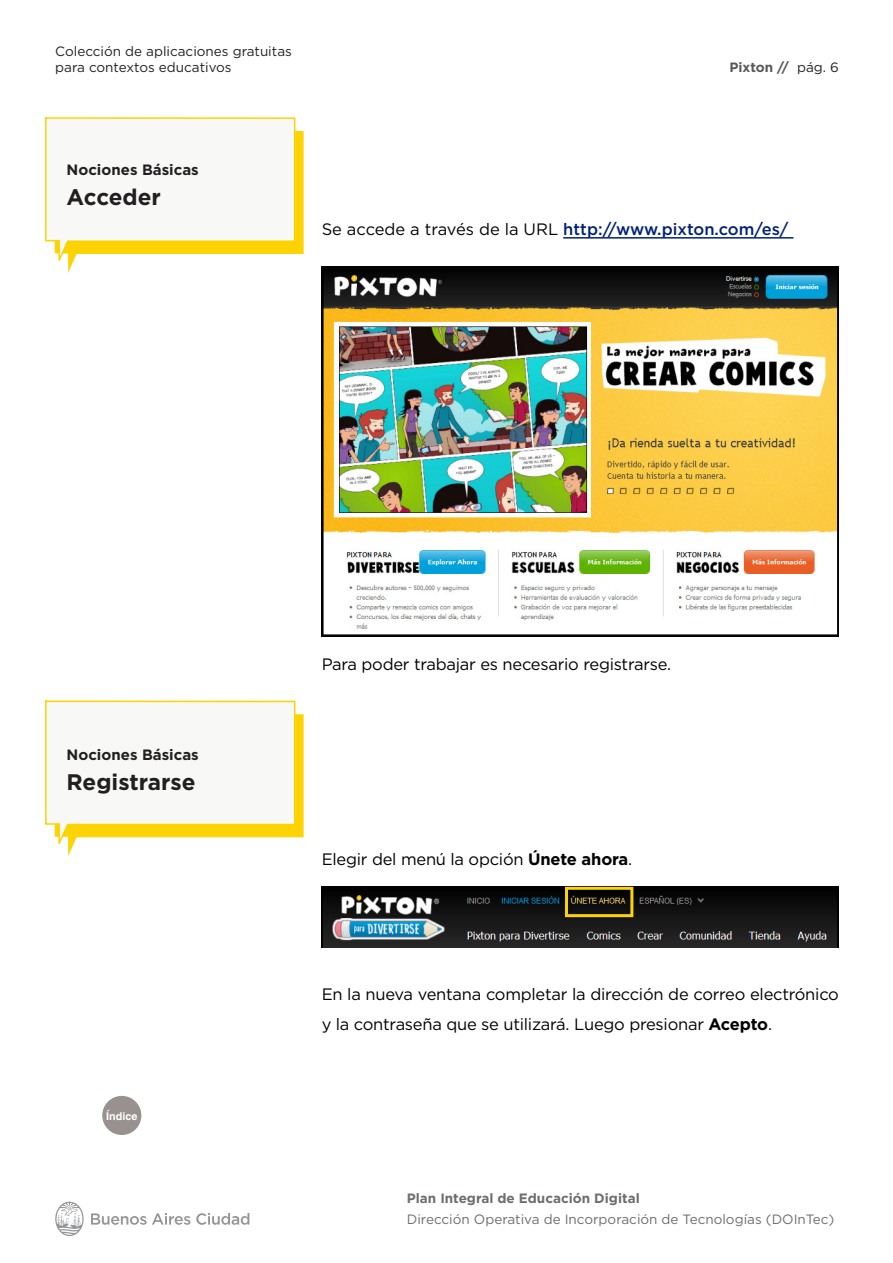
<style>
.page{position:relative;width:893px;height:1263px;background:#fff}
.page>*{position:absolute;margin:0;border:0;box-sizing:border-box;transform-origin:0 0}
.t1{font:700 22.5px "Gotham";color:#231f20}
.t2{font:16.5px/30px "Gotham";letter-spacing:-.015em;color:#000}
.t3{font:500 16.5px "Gotham";color:#002179}
.t4{font:700 15px "Gotham";color:#231f20}
.t5{font:13.5px/16.2px "Gotham";color:#231f20}
.t6{font:13.5px "Gotham";color:#6c6d70}
.t7{font:700 13.5px "Gotham";color:#6c6d70}
.t8{font:700 13.5px "Gotham";color:#57585a}
.t9{font:700 10.8px "Helvetica LT Std";color:#fff}
.s1{font-weight:400;color:#231f20}
.s2{font-weight:400;color:#000}
.s3{font-weight:700}
</style>
<div class="page">
<svg style="left:91px;top:1213px;width:99px;height:12px"></svg>
<svg style="left:196px;top:1213px;width:53px;height:12px"></svg>
<svg style="left:55px;top:1202px;width:29px;height:34px"></svg>
<div style="left:102px;top:1096px;width:39px;height:39px;background:#999190;border-radius:50%"></div>
<hr style="left:563px;top:237px;width:230px;height:2px;background:#002179">
<svg style="left:45px;top:117px;width:259px;height:156px"></svg>
<svg style="left:45px;top:700px;width:259px;height:156px"></svg>
<img style="left:322px;top:266px;width:517px;height:371px">
<img style="left:322px;top:887px;width:517px;height:60px">
<div style="left:565px;top:887px;width:68px;height:30px;border:3px solid #fed304"></div>
<p class="t5" style="left:55px;top:43px;width:238px">Colección de aplicaciones gratuitas para contextos educativos</p>
<p class="t8" style="left:729px;top:58px;width:111px">Pixton // <span class="s1">pág. 6</span></p>
<p class="t4" style="left:67px;top:160px;width:134px">Nociones Básicas</p>
<p class="t1" style="left:67px;top:182px;width:96px">Acceder</p>
<p class="t3" style="left:322px;top:218px;width:468px"><span class="s2">Se accede a través de la URL</span> http://www.pixton.com/es/</p>
<p class="t4" style="left:67px;top:745px;width:134px">Nociones Básicas</p>
<p class="t1" style="left:67px;top:767px;width:130px">Registrarse</p>
<p class="t9" style="left:106px;top:1110px;width:33px">Índice</p>
<p class="t2" style="left:322px;top:649px;width:351px">Para poder trabajar es necesario registrarse.</p>
<p class="t2" style="left:322px;top:844px;width:312px">Elegir del menú la opción <span class="s3">Únete ahora</span>.</p>
<p class="t2" style="left:322px;top:979px;width:519px">En la nueva ventana completar la dirección de correo electrónico y la contraseña que se utilizará. Luego presionar <span class="s3">Acepto</span>.</p>
<p class="t7" style="left:407px;top:1189px;width:234px">Plan Integral de Educación Digital</p>
<p class="t6" style="left:407px;top:1210px;width:429px">Dirección Operativa de Incorporación de Tecnologías (DOInTec)</p>
</div>
